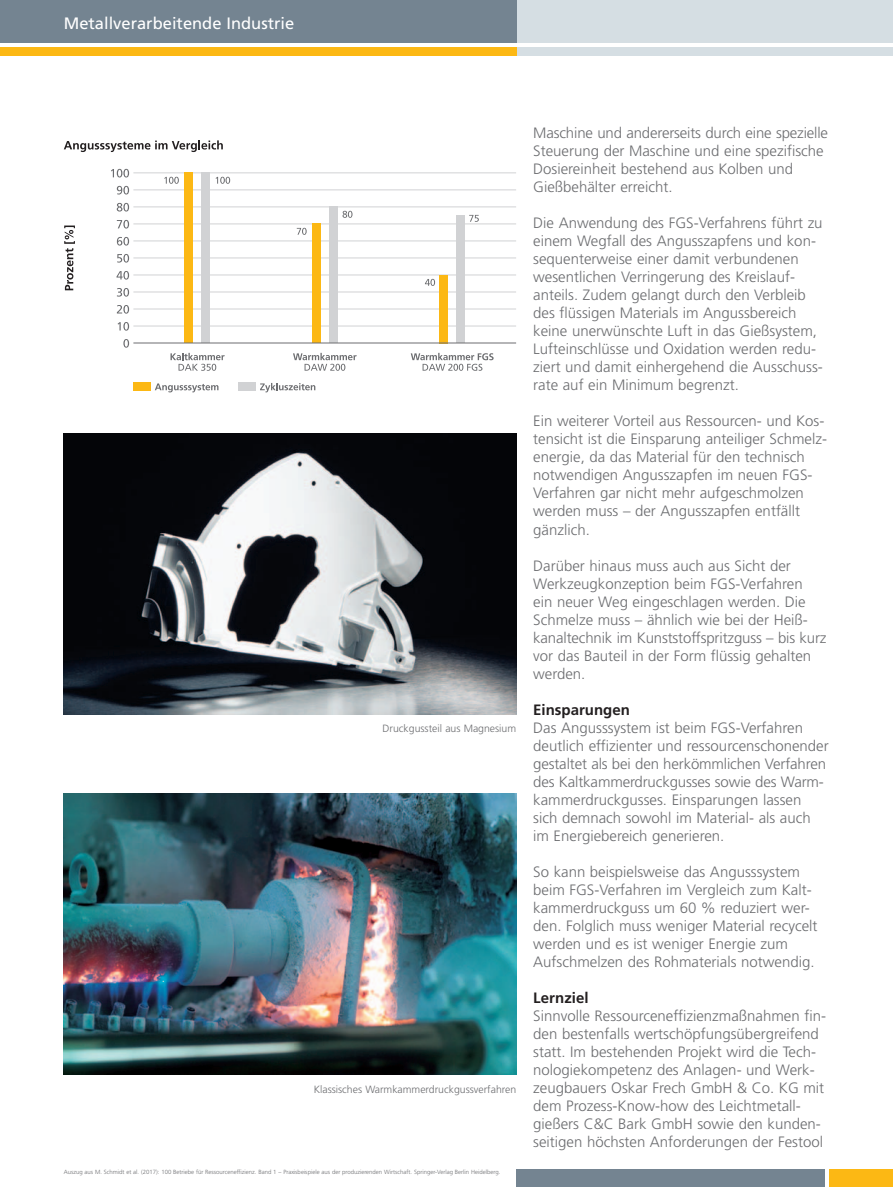
<style>
.page{position:relative;width:893px;height:1187px;background:#fff}
.page>*{position:absolute;margin:0;border:0;box-sizing:border-box;transform-origin:0 0}
.t1{font:16.5px "Frutiger LT Std";color:#fff}
.t2{font:300 15px/18px "Frutiger LT Std";color:#6c6d70}
.t3{font:700 15px "Frutiger LT Std";color:#231f20}
.t4{font:300 10.5px "Frutiger LT Std";color:#6c6d70}
.t5{font:300 6px "Frutiger LT Std";color:#6c6d70}
</style>
<div class="page">
<div style="left:516px;top:0;width:377px;height:43px;background:#d5dee3"></div>
<div style="left:516px;top:47px;width:377px;height:8px;background:#d5dee3"></div>
<div style="left:0;top:0;width:516px;height:43px;background:#748491"></div>
<div style="left:0;top:47px;width:516px;height:8px;background:#fcb814"></div>
<div style="left:516px;top:1169px;width:309px;height:17px;background:#748491"></div>
<div style="left:829px;top:1169px;width:64px;height:17px;background:#fcb814"></div>
<svg style="left:64px;top:140px;width:159px;height:12px"></svg>
<svg style="left:118px;top:322px;width:11px;height:8px"></svg>
<svg style="left:117px;top:305px;width:12px;height:8px"></svg>
<svg style="left:117px;top:288px;width:12px;height:8px"></svg>
<svg style="left:116px;top:271px;width:13px;height:8px"></svg>
<svg style="left:117px;top:254px;width:12px;height:8px"></svg>
<svg style="left:117px;top:237px;width:12px;height:8px"></svg>
<svg style="left:117px;top:220px;width:12px;height:8px"></svg>
<svg style="left:117px;top:203px;width:12px;height:8px"></svg>
<svg style="left:117px;top:186px;width:12px;height:8px"></svg>
<svg style="left:111px;top:169px;width:18px;height:8px"></svg>
<svg style="left:123px;top:339px;width:6px;height:8px"></svg>
<svg style="left:64px;top:225px;width:11px;height:65px"></svg>
<hr style="left:133px;top:172px;width:383px;height:1px;background:#d1d2d4">
<hr style="left:133px;top:189px;width:383px;height:1px;background:#d1d2d4">
<hr style="left:133px;top:206px;width:383px;height:1px;background:#d1d2d4">
<hr style="left:133px;top:223px;width:383px;height:1px;background:#d1d2d4">
<hr style="left:133px;top:240px;width:383px;height:1px;background:#d1d2d4">
<hr style="left:133px;top:257px;width:383px;height:1px;background:#d1d2d4">
<hr style="left:133px;top:274px;width:383px;height:1px;background:#d1d2d4">
<hr style="left:133px;top:291px;width:383px;height:1px;background:#d1d2d4">
<hr style="left:133px;top:308px;width:383px;height:1px;background:#d1d2d4">
<hr style="left:133px;top:325px;width:383px;height:1px;background:#d1d2d4">
<svg style="left:171px;top:353px;width:54px;height:18px"></svg>
<svg style="left:293px;top:353px;width:63px;height:18px"></svg>
<svg style="left:411px;top:353px;width:83px;height:18px"></svg>
<div style="left:201px;top:173px;width:9px;height:170px;background:#d1d2d4"></div>
<div style="left:329px;top:207px;width:8px;height:136px;background:#d1d2d4"></div>
<div style="left:457px;top:215px;width:8px;height:128px;background:#d1d2d4"></div>
<div style="left:184px;top:173px;width:9px;height:170px;background:#fcb814"></div>
<div style="left:312px;top:224px;width:8px;height:119px;background:#fcb814"></div>
<div style="left:440px;top:275px;width:8px;height:68px;background:#fcb814"></div>
<hr style="left:133px;top:342px;width:383px;height:1px;background:#6c6d70">
<div style="left:133px;top:382px;width:17px;height:9px;background:#fcb814"></div>
<svg style="left:155px;top:383px;width:63px;height:9px"></svg>
<div style="left:238px;top:382px;width:17px;height:9px;background:#d1d2d4"></div>
<svg style="left:260px;top:383px;width:55px;height:9px"></svg>
<svg style="left:216px;top:177px;width:14px;height:7px"></svg>
<svg style="left:342px;top:211px;width:10px;height:7px"></svg>
<svg style="left:469px;top:215px;width:10px;height:7px"></svg>
<svg style="left:164px;top:177px;width:15px;height:7px"></svg>
<svg style="left:297px;top:228px;width:10px;height:7px"></svg>
<svg style="left:425px;top:279px;width:10px;height:7px"></svg>
<img style="left:64px;top:793px;width:452px;height:281px">
<img style="left:64px;top:434px;width:452px;height:280px">
<p class="t1" style="left:64px;top:14px;width:232px">Metallverarbeitende Industrie</p>
<p class="t4" style="left:383px;top:722px;width:135px">Druckgussteil aus Magnesium</p>
<p class="t4" style="left:314px;top:1082px;width:204px">Klassisches Warmkammerdruckgussverfahren</p>
<p class="t5" style="left:64px;top:1168px;width:438px">Auszug aus M. Schmidt et al. (2017): 100 Betriebe für Ressourceneffizienz. Band 1 – Praxisbeispiele aus der produzierenden Wirtschaft. Springer-Verlag Berlin Heidelberg.</p>
<p class="t2" style="left:533px;top:124px;width:296px">Maschine und andererseits durch eine spezielle Steuerung der Maschine und eine spezifische Dosiereinheit bestehend aus Kolben und Gießbehälter erreicht.</p>
<p class="t2" style="left:533px;top:214px;width:291px">Die Anwendung des FGS-Verfahrens führt zu einem Wegfall des Angusszapfens und kon&shy;sequenterweise einer damit verbundenen wesentlichen Verringerung des Kreislauf&shy;anteils. Zudem gelangt durch den Verbleib des flüssigen Materials im Angussbereich keine unerwünschte Luft in das Gießsystem, Lufteinschlüsse und Oxidation werden redu&shy;ziert und damit einhergehend die Ausschuss&shy;rate auf ein Minimum begrenzt.</p>
<p class="t2" style="left:533px;top:412px;width:295px">Ein weiterer Vorteil aus Ressourcen- und Kos&shy;tensicht ist die Einsparung anteiliger Schmelz&shy;energie, da das Material für den technisch notwendigen Angusszapfen im neuen FGS-Verfahren gar nicht mehr aufgeschmolzen werden muss – der Angusszapfen entfällt gänzlich.</p>
<p class="t2" style="left:533px;top:556px;width:295px">Darüber hinaus muss auch aus Sicht der Werkzeugkonzeption beim FGS-Verfahren<br>ein neuer Weg eingeschlagen werden. Die Schmelze muss – ähnlich wie bei der Heiß&shy;kanaltechnik im Kunststoffspritzguss – bis kurz vor das Bauteil in der Form flüssig gehalten werden.</p>
<p class="t3" style="left:533px;top:700px;width:98px">Einsparungen</p>
<p class="t2" style="left:533px;top:718px;width:297px">Das Angusssystem ist beim FGS-Verfahren deutlich effizienter und ressourcenschonender gestaltet als bei den herkömmlichen Verfahren des Kaltkammerdruckgusses sowie des Warm&shy;kammerdruckgusses. Einsparungen lassen sich demnach sowohl im Material- als auch im Energiebereich generieren.</p>
<p class="t2" style="left:533px;top:862px;width:286px">So kann beispielsweise das Angusssystem beim FGS-Verfahren im Vergleich zum Kalt&shy;kammerdruckguss um 60 % reduziert wer&shy;den. Folglich muss weniger Material recycelt werden und es ist weniger Energie zum Aufschmelzen des Rohmaterials notwendig.</p>
<p class="t3" style="left:533px;top:988px;width:57px">Lernziel</p>
<p class="t2" style="left:533px;top:1006px;width:294px">Sinnvolle Ressourceneffizienzmaßnahmen fin&shy;den bestenfalls wertschöpfungsübergreifend statt. Im bestehenden Projekt wird die Tech&shy;nologiekompetenz des Anlagen- und Werk&shy;zeugbauers Oskar Frech GmbH &amp; Co. KG mit dem Prozess-Know-how des Leichtmetall&shy;gießers C&amp;C Bark GmbH sowie den kunden&shy;seitigen höchsten Anforderungen der Festool</p>
</div>
